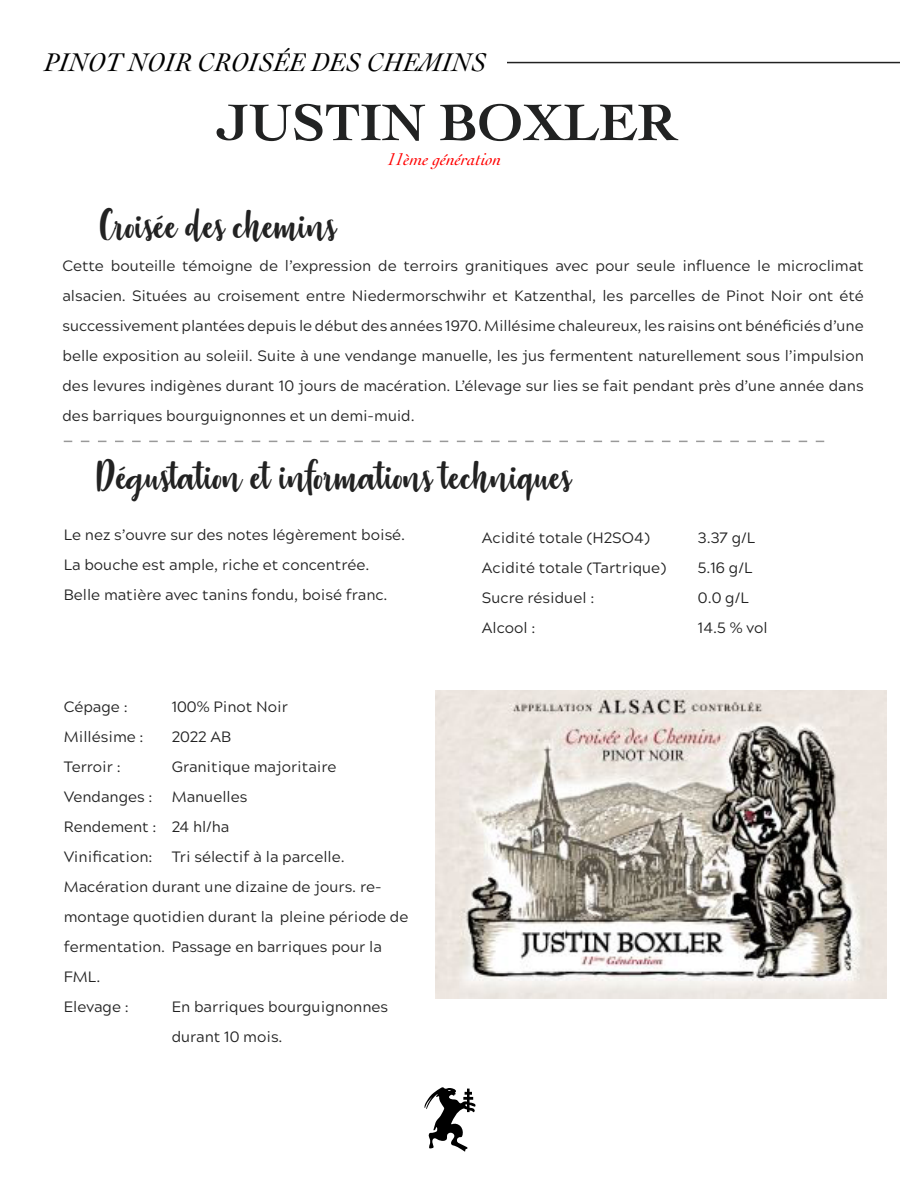
<style>
.page{position:relative;width:900px;height:1200px;background:#fff}
.page>*{position:absolute;margin:0;border:0;box-sizing:border-box;transform-origin:0 0}
.t1{font:700 54px "Cochin";color:#212222}
.t2{font:49.5px "Strawberry Blossom";color:#222}
.t3{font:italic 27px "Cochin";color:#000}
.t4{font:italic 18px "Cochin";color:#f00}
.t5{font:15px/30px "Acherus Grotesque";color:#222}
</style>
<div class="page">
<svg style="left:424px;top:1087px;width:52px;height:65px"></svg>
<svg style="left:64px;top:441px;width:760px;height:1px"></svg>
<hr style="left:507px;top:62px;width:393px;height:1px;background:#222">
<img style="left:435px;top:690px;width:451px;height:309px">
<h3 class="t3" style="left:44px;top:47px;width:444px">PINOT NOIR CROISÉE DES CHEMINS</h3>
<h1 class="t1" style="left:215px;top:91px;width:463px">JUSTIN BOXLER</h1>
<p class="t4" style="left:388px;top:149px;width:115px">11ème génération</p>
<h2 class="t2" style="left:100px;top:202px;width:238px">Croisée des chemins</h2>
<p class="t5" style="left:62px;top:250px;width:803px;text-align:justify">Cette bouteille témoigne de l’expression de terroirs granitiques avec pour seule influence le microclimat alsacien. Situées au croisement entre Niedermorschwihr et Katzenthal, les parcelles de Pinot Noir ont été successivement plantées depuis le début des années 1970. Millésime chaleureux, les raisins ont bénéficiés d’une belle exposition au soleiil. Suite à une vendange manuelle, les jus fermentent naturellement sous l’impulsion des levures indigènes durant 10 jours de macération. L’élevage sur lies se fait pendant près d’une année dans des barriques bourguignonnes et un demi-muid.</p>
<h2 class="t2" style="left:97px;top:452px;width:476px">Dégustation et informations techniques</h2>
<p class="t5" style="left:64px;top:519px;width:343px">Le nez s’ouvre sur des notes légèrement boisé.<br>La bouche est ample, riche et concentrée.<br>Belle matière avec tanins fondu, boisé franc.</p>
<p class="t5" style="left:64px;top:691px;width:66px">Cépage :</p>
<p class="t5" style="left:172px;top:691px;width:118px">100% Pinot Noir</p>
<p class="t5" style="left:64px;top:721px;width:81px">Millésime :</p>
<p class="t5" style="left:172px;top:721px;width:61px">2022 AB</p>
<p class="t5" style="left:64px;top:751px;width:59px">Terroir :</p>
<p class="t5" style="left:172px;top:751px;width:166px">Granitique majoritaire</p>
<p class="t5" style="left:64px;top:781px;width:90px">Vendanges :</p>
<p class="t5" style="left:64px;top:781px;width:185px;text-indent:108px">Manuelles<br>Rendement : 24 hl/ha<br>Vinification:</p>
<p class="t5" style="left:64px;top:841px;width:346px;text-indent:108px">Tri sélectif à la parcelle.<br>Macération durant une dizaine de jours. re&shy;montage quotidien durant la pleine période de fermentation. Passage en barriques pour la<br>FML.<br>Elevage :</p>
<p class="t5" style="left:172px;top:991px;width:218px">En barriques bourguignonnes durant 10 mois.</p>
<p class="t5" style="left:482px;top:522px;width:169px">Acidité totale (H2SO4)</p>
<p class="t5" style="left:698px;top:522px;width:59px">3.37 g/L</p>
<p class="t5" style="left:482px;top:552px;width:186px">Acidité totale (Tartrique)</p>
<p class="t5" style="left:698px;top:552px;width:56px">5.16 g/L</p>
<p class="t5" style="left:482px;top:582px;width:114px">Sucre résiduel :</p>
<p class="t5" style="left:698px;top:582px;width:53px">0.0 g/L</p>
<p class="t5" style="left:482px;top:612px;width:55px">Alcool :</p>
<p class="t5" style="left:698px;top:612px;width:71px">14.5 % vol</p>
</div>
